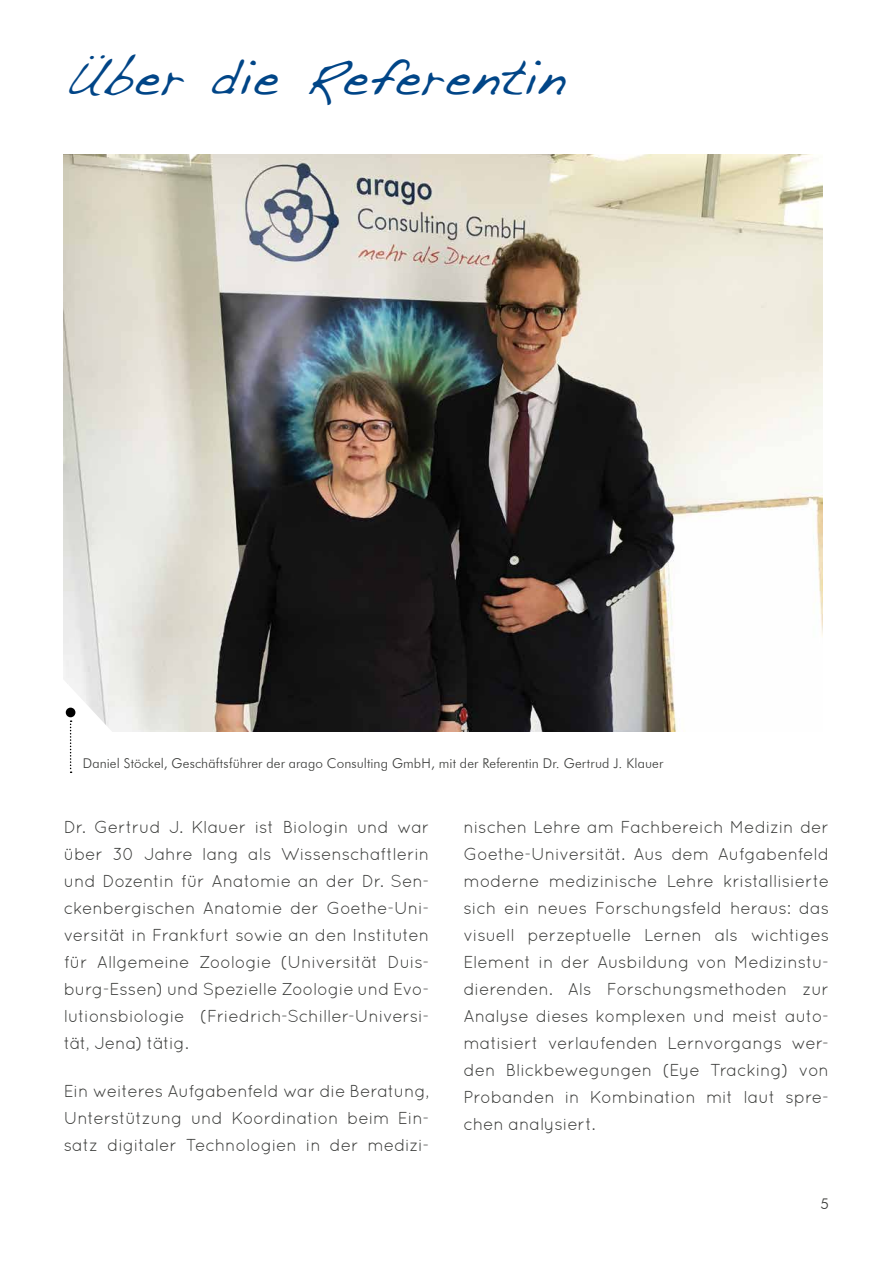
<style>
.page{position:relative;width:893px;height:1263px;background:#fff}
.page>*{position:absolute;margin:0;border:0;box-sizing:border-box;transform-origin:0 0}
.t1{font:42px "Dakota";letter-spacing:-.005em;color:#004587}
.t2{font:17.25px/27px "Quicksand";letter-spacing:-.015em;color:#3a3b39;text-align:justify}
.t3{font:300 15px "Futura BT";color:#3a3b39}
.t4{font:300 13.5px "Futura BT";letter-spacing:.01em;color:#3a3b39}
</style>
<div class="page">
<img style="left:64px;top:155px;width:758px;height:576px">
<svg style="left:63px;top:663px;width:58px;height:110px"></svg>
<div style="left:66px;top:708px;width:9px;height:9px;background:#000;border-radius:50%"></div>
<h1 class="t1" style="left:64px;top:54px;width:503px">Über die Referentin</h1>
<p class="t4" style="left:83px;top:755px;width:582px">Daniel Stöckel, Geschäftsführer der arago Consulting GmbH, mit der Referentin Dr. Gertrud J. Klauer</p>
<p class="t2" style="left:64px;top:813px;width:367px">Dr. Gertrud J. Klauer ist Biologin und war über 30 Jahre lang als Wissenschaftlerin und Dozentin für Anatomie an der Dr. Sen&shy;ckenbergischen Anatomie der Goethe-Uni&shy;versität in Frankfurt sowie an den Instituten für Allgemeine Zoologie (Universität Duis&shy;burg-Essen) und Spezielle Zoologie und Evo&shy;lutionsbiologie (Friedrich-Schiller-Universi&shy;tät, Jena) tätig.</p>
<p class="t2" style="left:64px;top:1077px;width:367px">Ein weiteres Aufgabenfeld war die Beratung, Unterstützung und Koordination beim Ein&shy;satz digitaler Technologien in der medizi-</p>
<p class="t2" style="left:463px;top:813px;width:367px">nischen Lehre am Fachbereich Medizin der Goethe-Universität. Aus dem Aufgabenfeld moderne medizinische Lehre kristallisierte sich ein neues Forschungsfeld heraus: das visuell perzeptuelle Lernen als wichtiges Element in der Ausbildung von Medizinstu&shy;dierenden. Als Forschungsmethoden zur Analyse dieses komplexen und meist auto&shy;matisiert verlaufenden Lernvorgangs wer&shy;den Blickbewegungen (Eye Tracking) von Probanden in Kombination mit laut spre&shy;chen analysiert.</p>
<p class="t3" style="left:820px;top:1194px;width:10px">5</p>
</div>
